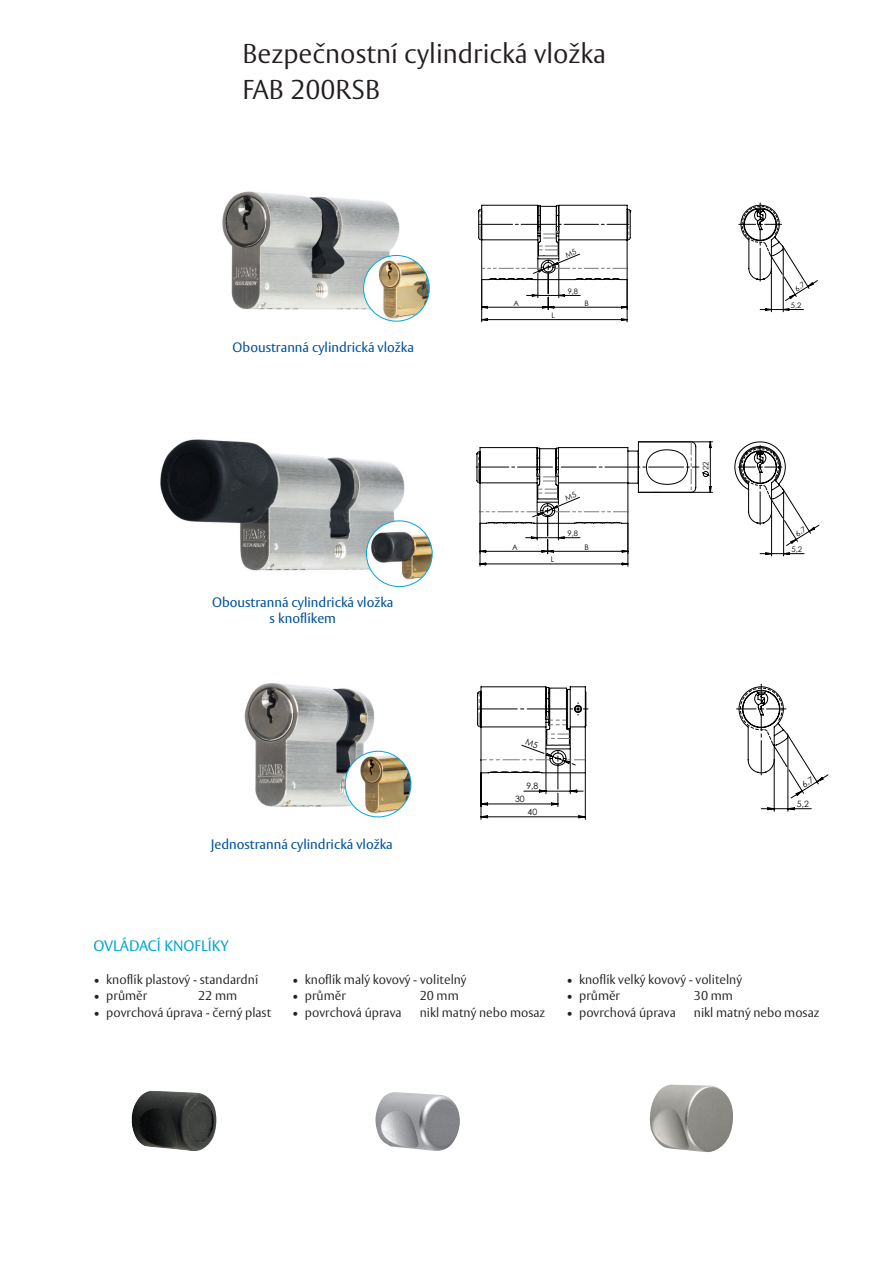
<style>
.page{position:relative;width:893px;height:1263px;background:#fff}
.page>*{position:absolute;margin:0;border:0;box-sizing:border-box;transform-origin:0 0}
.t1{font:300 27px/36px "ASSA Vesta";color:#231f20}
.t2{font:15px "ASSA Vesta";color:#00a7d1}
.t3{font:13.5px/16.2px "ASSA Vesta";color:#01529b;text-align:center}
.t4{font:300 12.75px "ASSA Vesta";color:#231f20}
.t5{font:8.7px "Century Gothic";color:#000001}
.t6{font:7.65px "Century Gothic";color:#000001}
.t7{font:7.5px "Century Gothic";color:#000001}
</style>
<div class="page">
<img style="left:649px;top:1084px;width:84px;height:68px">
<img style="left:131px;top:1091px;width:85px;height:60px">
<img style="left:375px;top:1111px;width:85px;height:40px">
<img style="left:222px;top:191px;width:192px;height:131px">
<img style="left:364px;top:255px;width:65px;height:66px;border-radius:33px">
<div style="left:363px;top:255px;width:67px;height:67px;border:1px solid #00a7d1;border-radius:50%"></div>
<img style="left:160px;top:439px;width:263px;height:149px">
<img style="left:366px;top:521px;width:66px;height:66px;border-radius:33px">
<div style="left:366px;top:520px;width:67px;height:67px;border:1px solid #00a7d1;border-radius:50%"></div>
<img style="left:244px;top:683px;width:146px;height:135px">
<img style="left:345px;top:751px;width:66px;height:66px;border-radius:33px">
<div style="left:345px;top:751px;width:66px;height:66px;border:1px solid #00a7d1;border-radius:50%"></div>
<svg style="left:478px;top:204px;width:154px;height:119px"></svg>
<svg style="left:738px;top:203px;width:80px;height:110px"></svg>
<svg style="left:477px;top:686px;width:112px;height:134px"></svg>
<svg style="left:736px;top:684px;width:93px;height:128px"></svg>
<svg style="left:476px;top:441px;width:237px;height:126px"></svg>
<svg style="left:734px;top:441px;width:85px;height:116px"></svg>
<p class="t1" style="left:242px;top:37px;width:365px">Bezpečnostní cylindrická vložka<br>FAB 200RSB</p>
<p class="t3" style="left:233px;top:340px;width:183px">Oboustranná cylindrická vložka</p>
<p class="t3" style="left:212px;top:595px;width:183px">Oboustranná cylindrická vložka s knoflíkem</p>
<p class="t3" style="left:211px;top:837px;width:184px">Jednostranná cylindrická vložka</p>
<p class="t7" style="left:568px;top:286px;width:12px">9,8</p>
<p class="t7" style="left:513px;top:298px;width:7px">A</p>
<p class="t7" style="left:584px;top:298px;width:6px">B</p>
<p class="t7" style="left:551px;top:310px;width:5px">L</p>
<p class="t6" style="left:567px;top:528px;width:12px">9,8</p>
<p class="t6" style="left:512px;top:541px;width:7px">A</p>
<p class="t6" style="left:584px;top:541px;width:6px">B</p>
<p class="t6" style="left:551px;top:554px;width:5px">L</p>
<p class="t5" style="left:526px;top:780px;width:14px">9,8</p>
<p class="t5" style="left:515px;top:793px;width:11px">30</p>
<p class="t5" style="left:528px;top:806px;width:11px">40</p>
<p class="t6" style="left:700px;top:470px;width:10px;rotate:-90deg">22</p>
<p class="t7" style="left:791px;top:300px;width:12px">5,2</p>
<p class="t6" style="left:791px;top:544px;width:12px">5,2</p>
<p class="t5" style="left:797px;top:797px;width:14px">5,2</p>
<p class="t2" style="left:94px;top:936px;width:137px">OVLÁDACÍ KNOFLÍKY</p>
<p class="t4" style="left:94px;top:971px;width:166px">• knoflík plastový - standardní</p>
<p class="t4" style="left:94px;top:988px;width:55px">• průměr</p>
<p class="t4" style="left:198px;top:988px;width:41px">22 mm</p>
<p class="t4" style="left:94px;top:1004px;width:179px">• povrchová úprava - černý plast</p>
<p class="t4" style="left:292px;top:971px;width:176px">• knoflík malý kovový - volitelný</p>
<p class="t4" style="left:292px;top:988px;width:55px">• průměr</p>
<p class="t4" style="left:420px;top:988px;width:41px">20 mm</p>
<p class="t4" style="left:292px;top:1004px;width:111px">• povrchová úprava</p>
<p class="t4" style="left:420px;top:1004px;width:127px">nikl matný nebo mosaz</p>
<p class="t4" style="left:566px;top:971px;width:177px">• knoflík velký kovový - volitelný</p>
<p class="t4" style="left:566px;top:988px;width:55px">• průměr</p>
<p class="t4" style="left:694px;top:988px;width:41px">30 mm</p>
<p class="t4" style="left:566px;top:1004px;width:111px">• povrchová úprava</p>
<p class="t4" style="left:694px;top:1004px;width:127px">nikl matný nebo mosaz</p>
</div>
